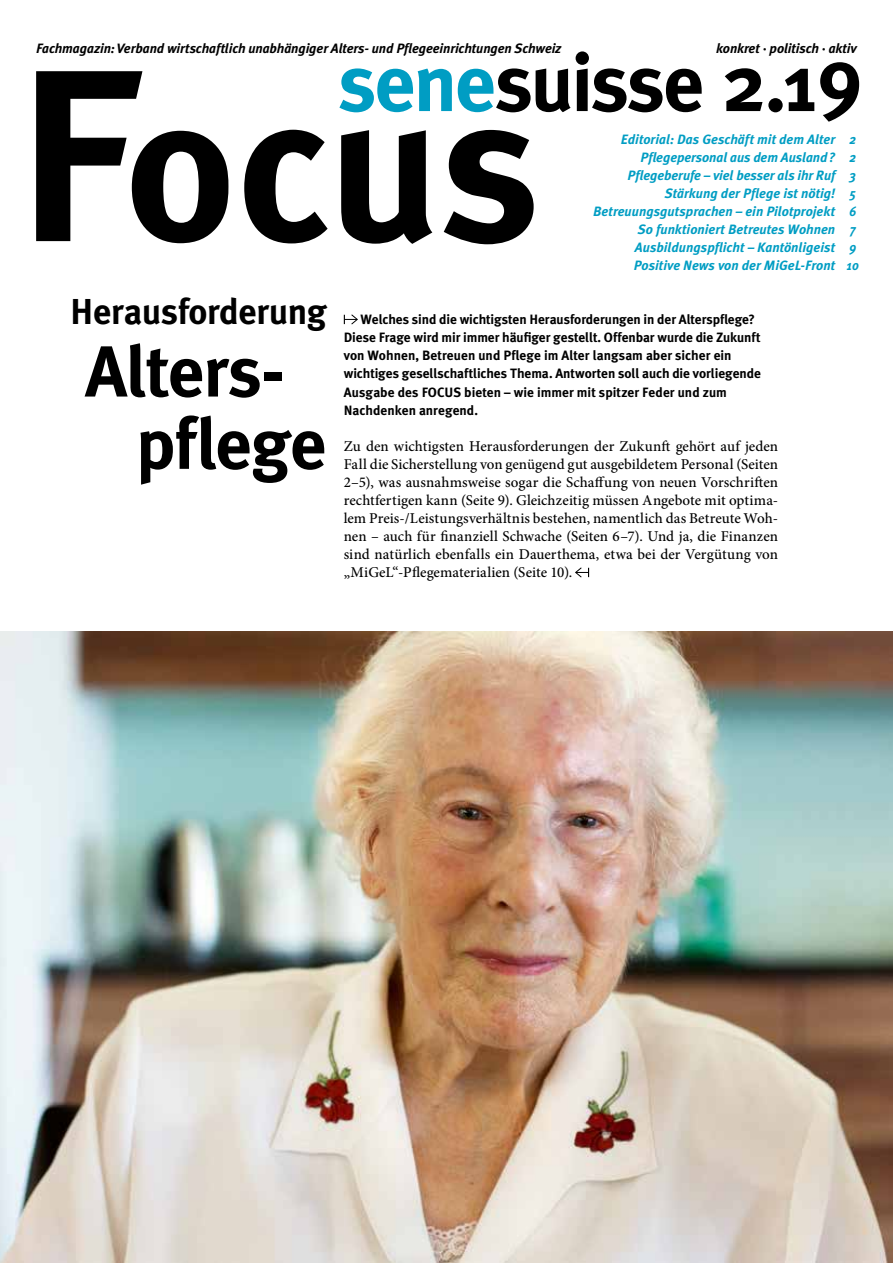
<style>
.page{position:relative;width:893px;height:1263px;background:#fff}
.page>*{position:absolute;margin:0;border:0;box-sizing:border-box;transform-origin:0 0}
.t1{font:700 81px "Meta Plus";letter-spacing:-.03em;color:#000}
.t2{font:700 72px/72.3px "Meta Plus";letter-spacing:-.015em;color:#000}
.t3{font:700 36px "Meta Plus";letter-spacing:-.015em;color:#000}
.t4{font:500 15px/18.1px "Minion Pro";color:#000;text-align:justify}
.t5{font:700 13.5px/18.1px "Meta Plus";letter-spacing:-.005em;color:#000}
.t6{font:italic 700 13.5px/18.1px "Meta Plus";color:#009dc3;text-align:right}
.t7{font:italic 700 13.5px "Meta Plus";letter-spacing:-.01em;color:#000}
.t8{font:italic 700 13.5px/18.1px "Meta Plus";color:#009dc3;scale:.91 1}
.s1{color:#009dc3}
</style>
<div class="page">
<img style="left:0;top:631px;width:893px;height:632px">
<svg style="left:344px;top:314px;width:14px;height:11px"></svg>
<svg style="left:575px;top:567px;width:14px;height:11px"></svg>
<svg style="left:142px;top:130px;width:392px;height:114px;fill:#000"></svg>
<svg style="left:36px;top:71px;width:106px;height:170px"></svg>
<p class="t7" style="left:36px;top:41px;width:527px">Fachmagazin: Verband wirtschaftlich unabhängiger Alters- und Pflegeeinrichtungen Schweiz</p>
<p class="t7" style="left:716px;top:41px;width:142px">konkret · politisch · aktiv</p>
<h1 class="t1" style="left:338px;top:36px;width:527px"><span class="s1">sene</span>suisse 2.19</h1>
<p class="t6" style="left:593px;top:130px;width:244px">Editorial: Das Geschäft mit dem Alter Pflegepersonal aus dem Ausland?<br>Pflegeberufe – viel besser als ihr Ruf Stärkung der Pflege ist nötig!<br>Betreuungsgutsprachen – ein Pilotprojekt So funktioniert Betreutes Wohnen Ausbildungspflicht – Kantönligeist Positive News von der MiGeL-Front</p>
<p class="t8" style="left:847px;top:130px;width:14px">2<br>2<br>3<br>5<br>6<br>7<br>9<br>10</p>
<h3 class="t3" style="left:70px;top:291px;width:258px">Herausforderung</h3>
<h2 class="t2" style="left:136px;top:335px;width:192px;text-indent:-51px">Alters&shy;pflege</h2>
<p class="t5" style="left:344px;top:310px;width:419px;text-indent:17px">Welches sind die wichtigsten Herausforderungen in der Alterspflege?<br>Diese Frage wird mir immer häufiger gestellt. Offenbar wurde die Zukunft von Wohnen, Betreuen und Pflege im Alter langsam aber sicher ein wichtiges gesellschaftliches Thema. Antworten soll auch die vorliegende Ausgabe des FOCUS bieten – wie immer mit spitzer Feder und zum Nachdenken anregend.</p>
<p class="t4" style="left:344px;top:437px;width:436px">Zu den wichtigsten Herausforderungen der Zukunft gehört auf jeden Fall die Sicherstellung von genügend gut ausgebildetem Personal (Seiten 2–5), was ausnahmsweise sogar die Schaffung von neuen Vorschriften rechtfertigen kann (Seite 9). Gleichzeitig müssen Angebote mit optima&shy;lem Preis-/Leistungsverhältnis bestehen, namentlich das Betreute Woh&shy;nen – auch für finanziell Schwache (Seiten 6–7). Und ja, die Finanzen sind natürlich ebenfalls ein Dauerthema, etwa bei der Vergütung von „MiGeL“-Pflegematerialien (Seite 10).</p>
</div>
